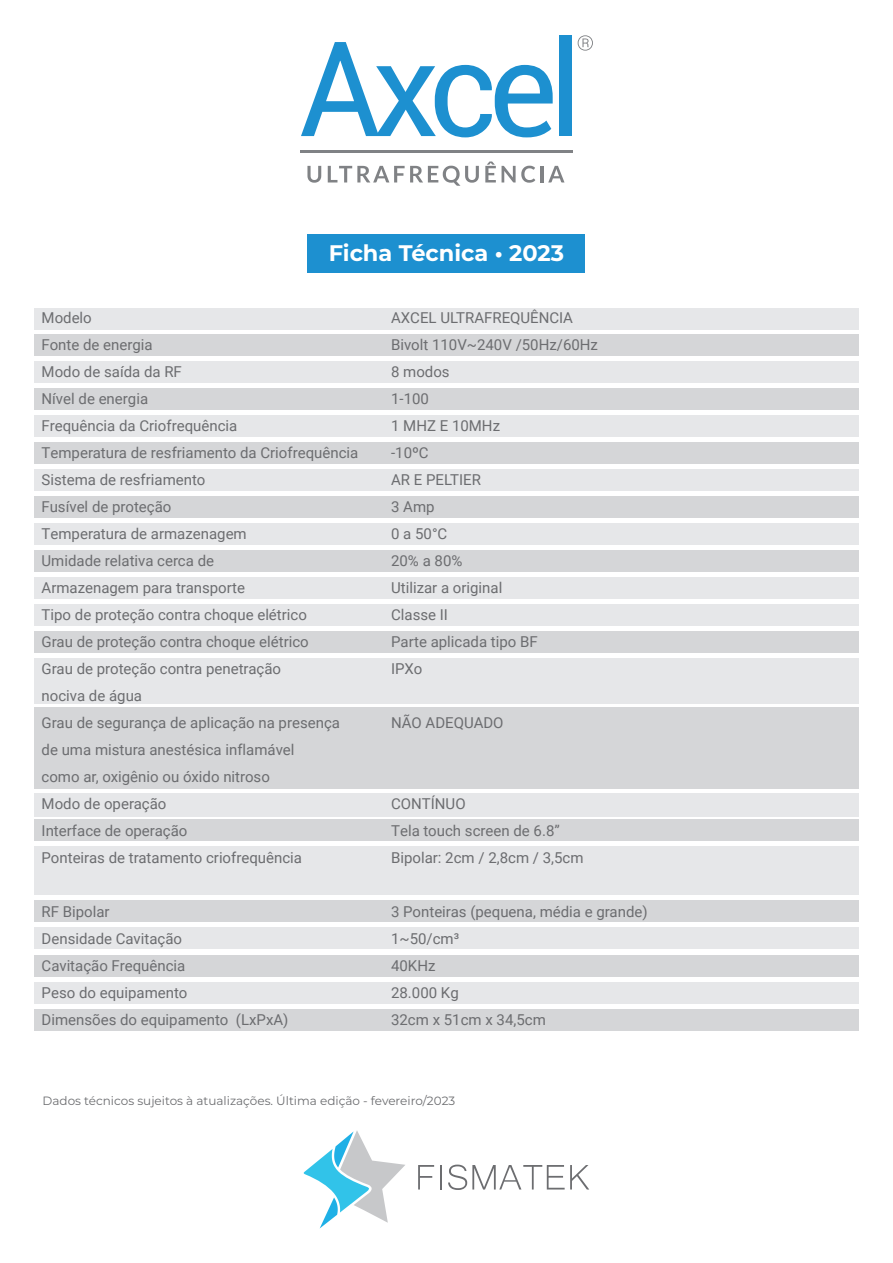
<style>
.page{position:relative;width:893px;height:1263px;background:#fff}
.page>*{position:absolute;margin:0;border:0;box-sizing:border-box;transform-origin:0 0}
.t1{font:700 22.5px "Montserrat";color:#fff}
.t2{font:15px/27px "Roboto";color:#6c6d70}
.t3{font:12px "Montserrat";color:#6c6d70}
</style>
<div class="page">
<div style="left:34px;top:847px;width:825px;height:48px;background:#e6e7e9"></div>
<div style="left:308px;top:235px;width:277px;height:38px;background:#1d90d0"></div>
<svg style="left:304px;top:1131px;width:101px;height:97px"></svg>
<svg style="left:418px;top:1165px;width:16px;height:24px"></svg>
<hr style="left:440px;top:1165px;width:2px;height:24px;background:#6c6d70">
<svg style="left:448px;top:1164px;width:141px;height:26px"></svg>
<div style="left:34px;top:308px;width:825px;height:21px;background:#e6e7e9"></div>
<div style="left:34px;top:335px;width:825px;height:21px;background:#d5d6d8"></div>
<div style="left:34px;top:362px;width:825px;height:21px;background:#e6e7e9"></div>
<div style="left:34px;top:389px;width:825px;height:21px;background:#d5d6d8"></div>
<div style="left:34px;top:416px;width:825px;height:21px;background:#e6e7e9"></div>
<div style="left:34px;top:443px;width:825px;height:21px;background:#d5d6d8"></div>
<div style="left:34px;top:469px;width:825px;height:22px;background:#e6e7e9"></div>
<div style="left:34px;top:496px;width:825px;height:22px;background:#d5d6d8"></div>
<div style="left:34px;top:523px;width:825px;height:22px;background:#e6e7e9"></div>
<div style="left:34px;top:550px;width:825px;height:22px;background:#d5d6d8"></div>
<div style="left:34px;top:577px;width:825px;height:21px;background:#e6e7e9"></div>
<div style="left:34px;top:604px;width:825px;height:21px;background:#e6e7e9"></div>
<div style="left:34px;top:631px;width:825px;height:21px;background:#d5d6d8"></div>
<div style="left:34px;top:658px;width:825px;height:46px;background:#e6e7e9"></div>
<div style="left:34px;top:793px;width:825px;height:24px;background:#e6e7e9"></div>
<div style="left:34px;top:820px;width:825px;height:21px;background:#d5d6d8"></div>
<div style="left:34px;top:708px;width:825px;height:81px;background:#d5d6d8"></div>
<div style="left:34px;top:900px;width:825px;height:22px;background:#d5d6d8"></div>
<div style="left:34px;top:927px;width:825px;height:22px;background:#e6e7e9"></div>
<div style="left:34px;top:955px;width:825px;height:21px;background:#d5d6d8"></div>
<div style="left:34px;top:1009px;width:825px;height:21px;background:#d5d6d8"></div>
<div style="left:34px;top:982px;width:825px;height:21px;background:#e6e7e9"></div>
<hr style="left:300px;top:151px;width:272px;height:2px;background:#808285">
<svg style="left:578px;top:35px;width:15px;height:16px"></svg>
<svg style="left:301px;top:42px;width:252px;height:95px"></svg>
<div style="left:559px;top:35px;width:12px;height:101px;background:#1d90d0"></div>
<svg style="left:307px;top:166px;width:14px;height:17px"></svg>
<svg style="left:328px;top:166px;width:151px;height:20px"></svg>
<svg style="left:485px;top:161px;width:11px;height:21px"></svg>
<svg style="left:502px;top:166px;width:33px;height:17px"></svg>
<hr style="left:540px;top:166px;width:4px;height:16px;background:#808285">
<svg style="left:548px;top:166px;width:16px;height:16px"></svg>
<h1 class="t1" style="left:329px;top:236px;width:237px">Ficha Técnica • 2023</h1>
<p class="t2" style="left:42px;top:303px;width:318px">Modelo<br>Fonte de energia<br>Modo de saída da RF<br>Nível de energia<br>Frequência da Criofrequência<br>Temperatura de resfriamento da Criofrequência<br>Sistema de resfriamento<br>Fusível de proteção<br>Temperatura de armazenagem<br>Umidade relativa cerca de<br>Armazenagem para transporte<br>Tipo de proteção contra choque elétrico<br>Grau de proteção contra choque elétrico<br>Grau de proteção contra penetração<br>nociva de água<br>Grau de segurança de aplicação na presença de uma mistura anestésica inflamável<br>como ar, oxigênio ou óxido nitroso<br>Modo de operação<br>Interface de operação<br>Ponteiras de tratamento criofrequência</p>
<p class="t2" style="left:42px;top:897px;width:248px">RF Bipolar<br>Densidade Cavitação<br>Cavitação Frequência<br>Peso do equipamento<br>Dimensões do equipamento (LxPxA)</p>
<p class="t2" style="left:391px;top:303px;width:208px">AXCEL ULTRAFREQUÊNCIA<br>Bivolt 110V~240V /50Hz/60Hz<br>8 modos<br>1-100<br>1 MHZ E 10MHz<br>-10ºC<br>AR E PELTIER<br>3 Amp<br>0 a 50°C<br>20% a 80%<br>Utilizar a original<br>Classe II<br>Parte aplicada tipo BF<br>IPXo</p>
<p class="t2" style="left:391px;top:708px;width:114px">NÃO ADEQUADO</p>
<p class="t2" style="left:391px;top:789px;width:194px">CONTÍNUO<br>Tela touch screen de 6.8”<br>Bipolar: 2cm / 2,8cm / 3,5cm</p>
<p class="t2" style="left:391px;top:897px;width:258px">3 Ponteiras (pequena, média e grande)<br>1~50/cm³<br>40KHz<br>28.000 Kg<br>32cm x 51cm x 34,5cm</p>
<p class="t3" style="left:43px;top:1093px;width:414px">Dados técnicos sujeitos à atualizações. Última edição - fevereiro/2023</p>
</div>
